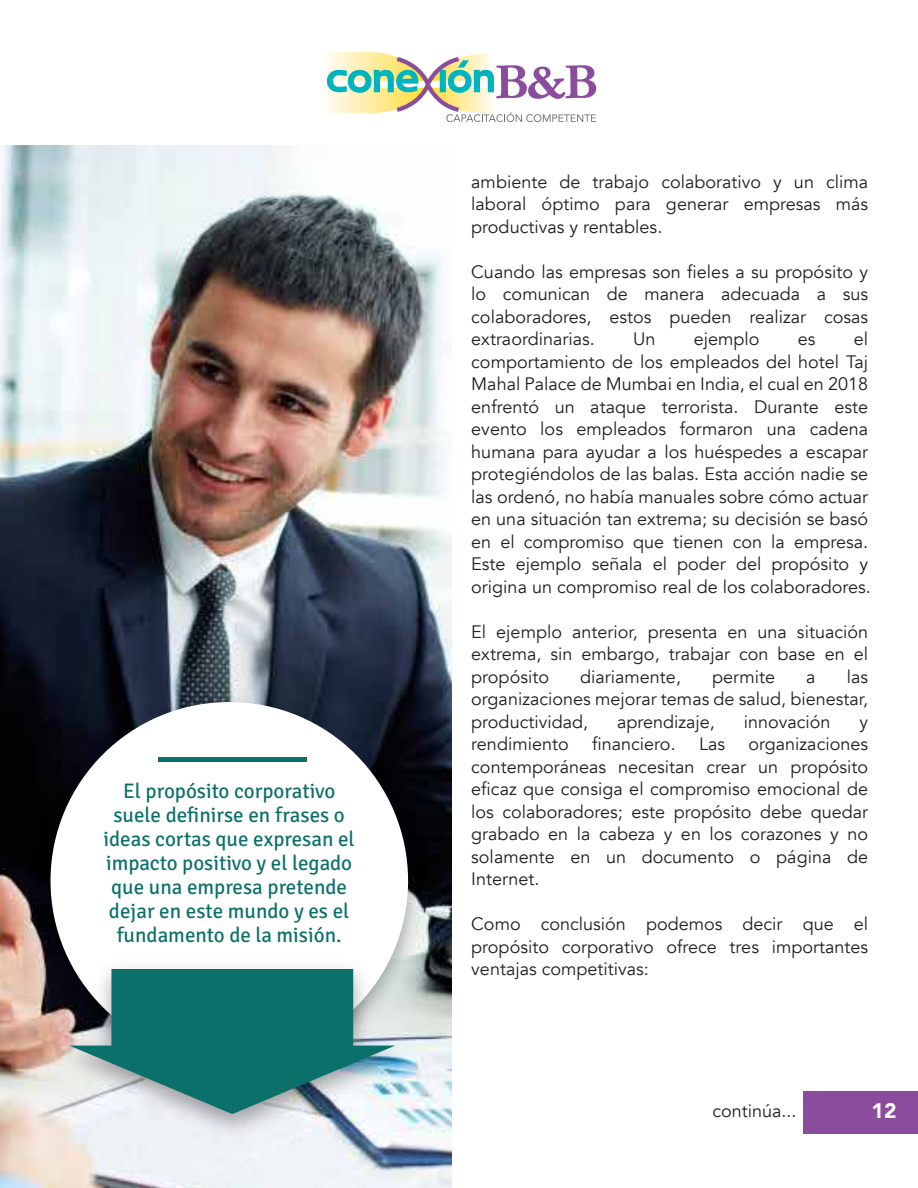
<style>
.page{position:relative;width:918px;height:1188px;background:#fff}
.page>*{position:absolute;margin:0;border:0;box-sizing:border-box;transform-origin:0 0}
.t1{font:21px/24px "Signika";color:#0c706a;text-align:center}
.t2{font:900 21px "Avenir";color:#fff}
.t3{font:18px/22.5px "Avenir";color:#231f20;text-align:justify}
</style>
<div class="page">
<img style="left:0;top:146px;width:452px;height:1042px">
<svg style="left:326px;top:52px;width:270px;height:70px"></svg>
<div style="left:803px;top:1091px;width:115px;height:42px;background:#8b4c9e"></div>
<img style="left:25px;top:685px;width:409px;height:409px">
<div style="left:51px;top:702px;width:357px;height:358px;background:#fff;border-radius:50%"></div>
<img style="left:44px;top:952px;width:377px;height:196px">
<svg style="left:69px;top:969px;width:326px;height:145px;fill:#0c706a"></svg>
<div style="left:158px;top:757px;width:149px;height:5px;background:#0c706a"></div>
<p class="t1" style="left:104px;top:778px;width:253px">El propósito corporativo suele definirse en frases o ideas cortas que expresan el impacto positivo y el legado que una empresa pretende dejar en este mundo y es el fundamento de la misión.</p>
<p class="t3" style="left:471px;top:171px;width:398px">ambiente de trabajo colaborativo y un clima laboral óptimo para generar empresas más productivas y rentables.</p>
<p class="t3" style="left:471px;top:261px;width:398px">Cuando las empresas son fieles a su propósito y lo comunican de manera adecuada a sus colaboradores, estos pueden realizar cosas extraordinarias.</p>
<p class="t3" style="left:471px;top:328px;width:401px;text-align:left;text-indent:382px">el comportamiento de los empleados del hotel Taj Mahal Palace de Mumbai en India, el cual en 2018 enfrentó un ataque terrorista. Durante este evento los empleados formaron una cadena humana para ayudar a los huéspedes a escapar protegiéndolos de las balas. Esta acción nadie se las ordenó, no había manuales sobre cómo actuar en una situación tan extrema; su decisión se basó en el compromiso que tienen con la empresa.<br>Este ejemplo señala el poder del propósito y origina un compromiso real de los colaboradores.</p>
<p class="t3" style="left:471px;top:621px;width:398px">El ejemplo anterior, presenta en una situación extrema, sin embargo, trabajar con base en el propósito</p>
<p class="t3" style="left:633px;top:328px;width:24px">Un</p>
<p class="t3" style="left:694px;top:328px;width:67px">ejemplo</p>
<p class="t3" style="left:798px;top:328px;width:19px">es</p>
<p class="t3" style="left:471px;top:666px;width:398px;text-indent:375px">las organizaciones mejorar temas de salud, bienestar, productividad,</p>
<p class="t3" style="left:580px;top:666px;width:102px">diariamente,</p>
<p class="t3" style="left:712px;top:666px;width:65px">permite</p>
<p class="t3" style="left:806px;top:666px;width:11px">a</p>
<p class="t3" style="left:617px;top:711px;width:99px">aprendizaje,</p>
<p class="t3" style="left:744px;top:711px;width:88px">innovación</p>
<p class="t3" style="left:859px;top:711px;width:10px">y</p>
<p class="t3" style="left:471px;top:733px;width:99px">rendimiento</p>
<p class="t3" style="left:592px;top:733px;width:85px">financiero.</p>
<p class="t3" style="left:699px;top:733px;width:28px">Las</p>
<p class="t3" style="left:471px;top:733px;width:398px;text-indent:277px">organizaciones contemporáneas necesitan crear un propósito eficaz que consiga el compromiso emocional de los colaboradores; este propósito debe quedar grabado en la cabeza y en los corazones y no solamente en un documento o página de Internet.</p>
<p class="t3" style="left:471px;top:913px;width:398px">Como conclusión podemos decir que el propósito corporativo ofrece tres importantes ventajas competitivas:</p>
<p class="t3" style="left:713px;top:1100px;width:86px">continúa...</p>
<p class="t2" style="left:872px;top:1093px;width:26px">12</p>
</div>
